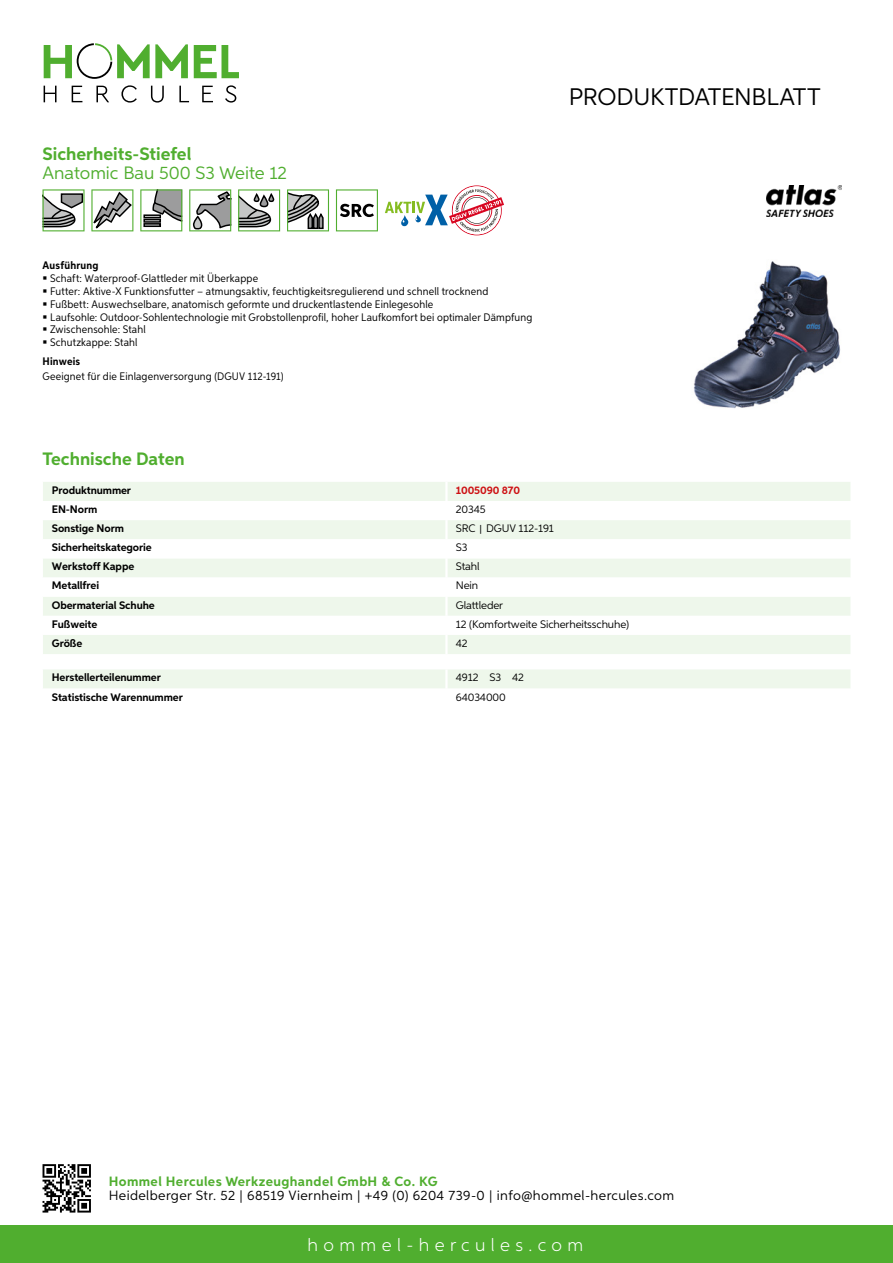
<style>
.page{position:relative;width:893px;height:1263px;background:#fff}
.page>*{position:absolute;margin:0;border:0;box-sizing:border-box;transform-origin:0 0}
.t1{font:24px "Aspira";letter-spacing:-.01em;color:#000}
.t2{font:700 18px "Aspira";color:#50ae2f}
.t3{font:18px "Aspira";color:#50ae2f}
.t4{font:300 18px "Aspira";letter-spacing:.3em;color:#fff}
.t5{font:13.5px "Aspira";letter-spacing:.03em;color:#000}
.t6{font:700 13.5px "Aspira";letter-spacing:.03em;color:#50ae2f}
.t7{font:10.95px/12.8px "Aspira Nar";letter-spacing:.015em;color:#000}
.t8{font:700 10.95px "Aspira";letter-spacing:-.01em;color:#000}
.t9{font:10.95px "Aspira";letter-spacing:-.01em;color:#000}
.t10{font:700 10.95px "Aspira Nar";letter-spacing:.02em;color:#000}
.t11{font:700 10.95px "Aspira";letter-spacing:-.01em;color:#cd1013}
.s1{font-family:"Wuerth Global";font-size:10.5px}
</style>
<div class="page">
<div style="left:0;top:1226px;width:893px;height:37px;background:#50ae2f"></div>
<svg style="left:43px;top:1164px;width:48px;height:48px"></svg>
<svg style="left:194px;top:45px;width:45px;height:33px"></svg>
<svg style="left:44px;top:43px;width:144px;height:36px"></svg>
<svg style="left:44px;top:86px;width:13px;height:16px"></svg>
<svg style="left:72px;top:86px;width:10px;height:16px"></svg>
<svg style="left:96px;top:86px;width:13px;height:16px"></svg>
<svg style="left:121px;top:85px;width:16px;height:18px"></svg>
<svg style="left:151px;top:86px;width:13px;height:17px"></svg>
<svg style="left:179px;top:86px;width:10px;height:16px"></svg>
<svg style="left:202px;top:86px;width:11px;height:16px"></svg>
<svg style="left:225px;top:85px;width:11px;height:18px"></svg>
<div style="left:43px;top:482px;width:807px;height:172px;background:#eef7eb"></div>
<svg style="left:43px;top:501px;width:807px;height:134px"></svg>
<hr style="left:445px;top:482px;width:3px;height:19px;background:#fff">
<hr style="left:445px;top:501px;width:3px;height:19px;background:#fff">
<hr style="left:445px;top:520px;width:3px;height:19px;background:#fff">
<hr style="left:445px;top:539px;width:3px;height:19px;background:#fff">
<hr style="left:445px;top:558px;width:3px;height:19px;background:#fff">
<hr style="left:445px;top:577px;width:3px;height:20px;background:#fff">
<hr style="left:445px;top:597px;width:3px;height:19px;background:#fff">
<hr style="left:445px;top:616px;width:3px;height:19px;background:#fff">
<hr style="left:445px;top:635px;width:3px;height:19px;background:#fff">
<div style="left:43px;top:669px;width:807px;height:19px;background:#eef7eb"></div>
<svg style="left:43px;top:189px;width:90px;height:42px"></svg>
<svg style="left:140px;top:189px;width:42px;height:42px"></svg>
<svg style="left:189px;top:189px;width:42px;height:42px"></svg>
<svg style="left:238px;top:189px;width:42px;height:42px"></svg>
<svg style="left:287px;top:189px;width:42px;height:42px"></svg>
<svg style="left:336px;top:189px;width:42px;height:42px"></svg>
<svg style="left:385px;top:185px;width:119px;height:50px"></svg>
<img style="left:694px;top:261px;width:147px;height:148px">
<img style="left:766px;top:185px;width:76px;height:32px">
<h2 class="t2" style="left:43px;top:142px;width:150px">Sicherheits-Stiefel</h2>
<h2 class="t3" style="left:43px;top:162px;width:246px">Anatomic Bau 500 S3 Weite 12</h2>
<p class="t10" style="left:43px;top:259px;width:58px">Ausführung</p>
<p class="t7" style="left:50px;top:272px;width:484px">Schaft: Waterproof-Glattleder mit Überkappe<br>Futter: Aktive-X Funktionsfutter – atmungsaktiv, feuchtigkeitsregulierend und schnell trocknend<br>Fußbett: Auswechselbare, anatomisch geformte und druckentlastende Einlegesohle<br>Laufsohle: Outdoor-Sohlentechnologie mit Grobstollenprofil, hoher Laufkomfort bei optimaler Dämpfung Zwischensohle: Stahl<br>Schutzkappe: Stahl</p>
<p class="t10" style="left:43px;top:355px;width:39px">Hinweis</p>
<p class="t7" style="left:43px;top:370px;width:242px">Geeignet für die Einlagenversorgung (DGUV 112-191)</p>
<h1 class="t1" style="left:569px;top:82px;width:253px">Produktdatenblatt</h1>
<h2 class="t2" style="left:43px;top:448px;width:144px">Technische Daten</h2>
<p class="t8" style="left:52px;top:483px;width:81px">Produktnummer</p>
<p class="t11" style="left:456px;top:483px;width:66px">1005090 870</p>
<p class="t8" style="left:52px;top:502px;width:47px">EN-Norm</p>
<p class="t9" style="left:456px;top:502px;width:31px">20345</p>
<p class="t8" style="left:52px;top:521px;width:74px">Sonstige Norm</p>
<p class="t9" style="left:456px;top:522px;width:100px">SRC <span class="s1">|</span> DGUV 112-191</p>
<p class="t8" style="left:52px;top:541px;width:101px">Sicherheitskategorie</p>
<p class="t9" style="left:456px;top:541px;width:13px">S3</p>
<p class="t8" style="left:52px;top:560px;width:84px">Werkstoff Kappe</p>
<p class="t9" style="left:456px;top:560px;width:25px">Stahl</p>
<p class="t8" style="left:52px;top:579px;width:49px">Metallfrei</p>
<p class="t9" style="left:456px;top:579px;width:24px">Nein</p>
<p class="t8" style="left:52px;top:598px;width:104px">Obermaterial Schuhe</p>
<p class="t9" style="left:456px;top:598px;width:49px">Glattleder</p>
<p class="t8" style="left:52px;top:617px;width:47px">Fußweite</p>
<p class="t9" style="left:456px;top:617px;width:175px">12 (Komfortweite Sicherheitsschuhe)</p>
<p class="t8" style="left:52px;top:636px;width:32px">Größe</p>
<p class="t9" style="left:456px;top:636px;width:13px">42</p>
<p class="t8" style="left:52px;top:671px;width:111px">Herstellerteilenummer</p>
<p class="t9" style="left:456px;top:671px;width:70px">4912 S3 42</p>
<p class="t8" style="left:52px;top:690px;width:132px">Statistische Warennummer</p>
<p class="t9" style="left:456px;top:690px;width:52px">64034000</p>
<p class="t6" style="left:109px;top:1172px;width:330px">Hommel Hercules Werkzeughandel GmbH &amp; Co. KG</p>
<p class="t5" style="left:109px;top:1187px;width:567px">Heidelberger Str. 52 | 68519 Viernheim | +49 (0) 6204 739-0 | info@hommel-hercules.com</p>
<h2 class="t4" style="left:307px;top:1234px;width:277px">hommel-hercules.com</h2>
</div>
